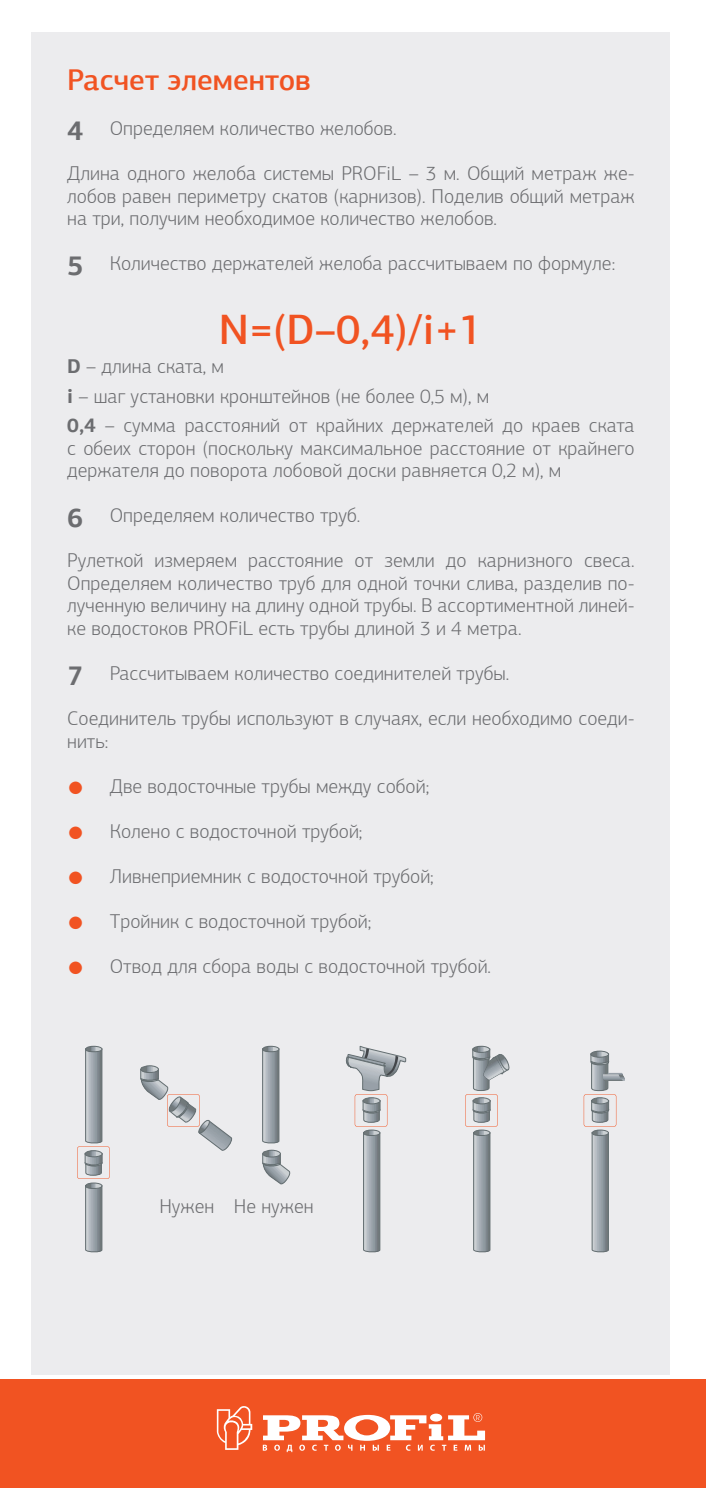
<style>
.page{position:relative;width:706px;height:1488px;background:#fff}
.page>*{position:absolute;margin:0;border:0;box-sizing:border-box;transform-origin:0 0}
.t1{font:500 42.5px "PF Agora Sans Pro";color:#f15322}
.t2{font:500 30px "PF Agora Sans Pro";color:#f15322}
.t3{font:300 20px/22.5px "PF Agora Sans Pro";color:#6c6d70}
.s1{font-weight:700;font-size:27.5px}
.s2{font-weight:700}
.s3{color:#f15322}
</style>
<div class="page">
<div style="left:32px;top:32px;width:638px;height:1417px;background:#ececee"></div>
<hr style="left:705px;top:1379px;width:1px;height:108px;background:#f15322">
<div style="left:0;top:1375px;width:705px;height:112px;background:#fff"></div>
<div style="left:0;top:1379px;width:705px;height:108px;background:#f15322"></div>
<svg style="left:217px;top:1406px;width:35px;height:43px"></svg>
<svg style="left:263px;top:1413px;width:222px;height:38px"></svg>
<svg style="left:262px;top:1045px;width:29px;height:140px"></svg>
<svg style="left:77px;top:1045px;width:33px;height:208px"></svg>
<svg style="left:140px;top:1065px;width:93px;height:86px"></svg>
<svg style="left:345px;top:1045px;width:62px;height:208px"></svg>
<svg style="left:465px;top:1045px;width:45px;height:208px"></svg>
<svg style="left:583px;top:1050px;width:42px;height:203px"></svg>
<h2 class="t2" style="left:67px;top:61px;width:245px">Расчет элементов</h2>
<p class="t3" style="left:67px;top:117px;width:331px"><span class="s1">4</span> Определяем количество желобов.</p>
<p class="t3" style="left:67px;top:162px;width:568px;text-align:justify">Длина одного желоба системы PROFiL – 3 м. Общий метраж же&shy;лобов равен периметру скатов (карнизов). Поделив общий метраж на три, получим необходимое количество желобов.</p>
<p class="t3" style="left:67px;top:252px;width:549px"><span class="s1">5</span> Количество держателей желоба рассчитываем по формуле:</p>
<h1 class="t1" style="left:219px;top:303px;width:265px">N=(D–0,4)/i+1</h1>
<p class="t3" style="left:67px;top:352px;width:568px;line-height:29.5px"><span class="s2">D</span> – длина ската, м<br><span class="s2">i</span> – шаг установки кронштейнов (не более 0,5 м), м<br><span class="s2">0,4</span> – сумма расстояний от крайних держателей до краев ската</p>
<p class="t3" style="left:67px;top:437px;width:568px">с обеих сторон (поскольку максимальное расстояние от крайнего держателя до поворота лобовой доски равняется 0,2 м), м</p>
<p class="t3" style="left:67px;top:504px;width:295px"><span class="s1">6</span> Определяем количество труб.</p>
<p class="t3" style="left:67px;top:549px;width:568px;text-align:justify">Рулеткой измеряем расстояние от земли до карнизного свеса.<br>Определяем количество труб для одной точки слива, разделив по&shy;лученную величину на длину одной трубы. В ассортиментной линей&shy;ке водостоков PROFiL есть трубы длиной 3 и 4 метра.</p>
<p class="t3" style="left:67px;top:662px;width:443px"><span class="s1">7</span> Рассчитываем количество соединителей трубы.</p>
<p class="t3" style="left:67px;top:707px;width:568px">Соединитель трубы используют в случаях, если необходимо соеди&shy;нить:</p>
<p class="t3" style="left:67px;top:774px;width:363px"><span class="s3">●</span> Две водосточные трубы между собой;</p>
<p class="t3" style="left:67px;top:819px;width:296px"><span class="s3">●</span> Колено с водосточной трубой;</p>
<p class="t3" style="left:67px;top:864px;width:368px"><span class="s3">●</span> Ливнеприемник с водосточной трубой;</p>
<p class="t3" style="left:67px;top:909px;width:305px"><span class="s3">●</span> Тройник с водосточной трубой;</p>
<p class="t3" style="left:67px;top:954px;width:425px"><span class="s3">●</span> Отвод для сбора воды с водосточной трубой.</p>
<p class="t3" style="left:159px;top:1195px;width:156px">Нужен Не нужен</p>
</div>
